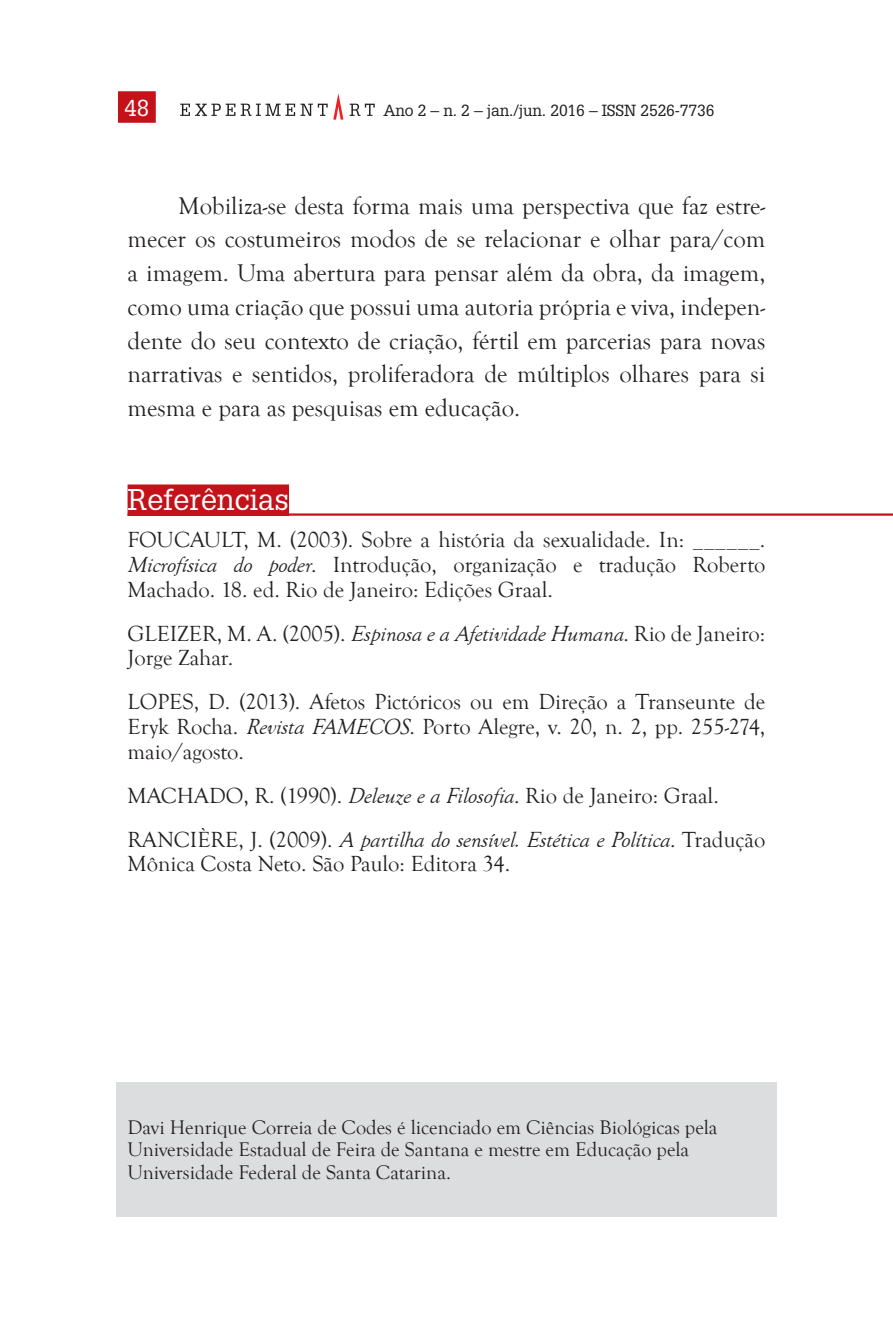
<style>
.page{position:relative;width:893px;height:1340px;background:#fff}
.page>*{position:absolute;margin:0;border:0;box-sizing:border-box;transform-origin:0 0}
.t1{font:29.25px "Glypha LT Std";color:#fff}
.t2{font:24.75px/33.8px "Goudy Old Style T";color:#231f20;text-align:justify}
.t3{font:22.5px/24.8px "Goudy Old Style T";color:#231f20;text-align:justify}
.t4{font:22.5px "Glypha LT Std";color:#fff}
.t5{font:20.25px/22.5px "Goudy Old Style T";color:#231f20}
.t6{font:15.75px "Glypha LT Std";letter-spacing:-.01em;color:#231f20}
.s1{font-style:italic}
</style>
<div class="page">
<div style="left:118px;top:91px;width:38px;height:32px;background:#c4121a"></div>
<svg style="left:180px;top:93px;width:195px;height:27px"></svg>
<div style="left:128px;top:484px;width:161px;height:32px;background:#c4121a"></div>
<hr style="left:128px;top:513px;width:765px;height:2px;background:#c4121a">
<div style="left:116px;top:1082px;width:661px;height:134px;background:#dcdddf"></div>
<p class="t4" style="left:124px;top:95px;width:27px">48</p>
<p class="t6" style="left:383px;top:101px;width:333px">Ano 2 – n. 2 – jan./jun. 2016 – ISSN 2526-7736</p>
<p class="t2" style="left:128px;top:189px;width:639px;text-indent:51px">Mobiliza-se desta forma mais uma perspectiva que faz estre&shy;mecer os costumeiros modos de se relacionar e olhar para/com a imagem. Uma abertura para pensar além da obra, da imagem, como uma criação que possui uma autoria própria e viva, indepen&shy;dente do seu contexto de criação, fértil em parcerias para novas narrativas e sentidos, proliferadora de múltiplos olhares para si mesma e para as pesquisas em educação.</p>
<h1 class="t1" style="left:128px;top:481px;width:163px">Referências</h1>
<p class="t3" style="left:128px;top:528px;width:639px">FOUCAULT, M. (2003). Sobre a história da sexualidade. In: ______.<br><span class="s1">Microfísica do poder</span>. Introdução, organização e tradução Roberto Machado. 18. ed. Rio de Janeiro: Edições Graal.</p>
<p class="t3" style="left:128px;top:621px;width:639px">GLEIZER, M. A. (2005). <span class="s1">Espinosa ea AfetividadeHumana</span>. Rio de Janeiro:<br>Jorge Zahar.</p>
<p class="t3" style="left:128px;top:690px;width:639px">LOPES, D. (2013). Afetos Pictóricos ou em Direção a Transeunte de Eryk Rocha. <span class="s1">Revista FAMECOS</span>. Porto Alegre, v. 20, n. 2, pp. 255-274, maio/agosto.</p>
<p class="t3" style="left:128px;top:773px;width:639px;line-height:43.9px">MACHADO, R. (1990). <span class="s1">Deleuzeea Filosofia</span>. Rio de Janeiro: Graal.<br>RAN C I È R E , J . ( 2 0 0 9 ) . <span class="s1">A partilha do sensível. Estética e Política</span>. Tr a d u ç ã o</p>
<p class="t3" style="left:128px;top:852px;width:384px">Mônica Costa Neto. São Paulo: Editora 34.</p>
<p class="t5" style="left:128px;top:1116px;width:591px">Davi Henrique Correia de Codes é licenciado em Ciências Biológicas pela<br>Universidade Estadual de Feira de Santana e mestre em Educação pela<br>Universidade Federal de Santa Catarina.</p>
</div>
